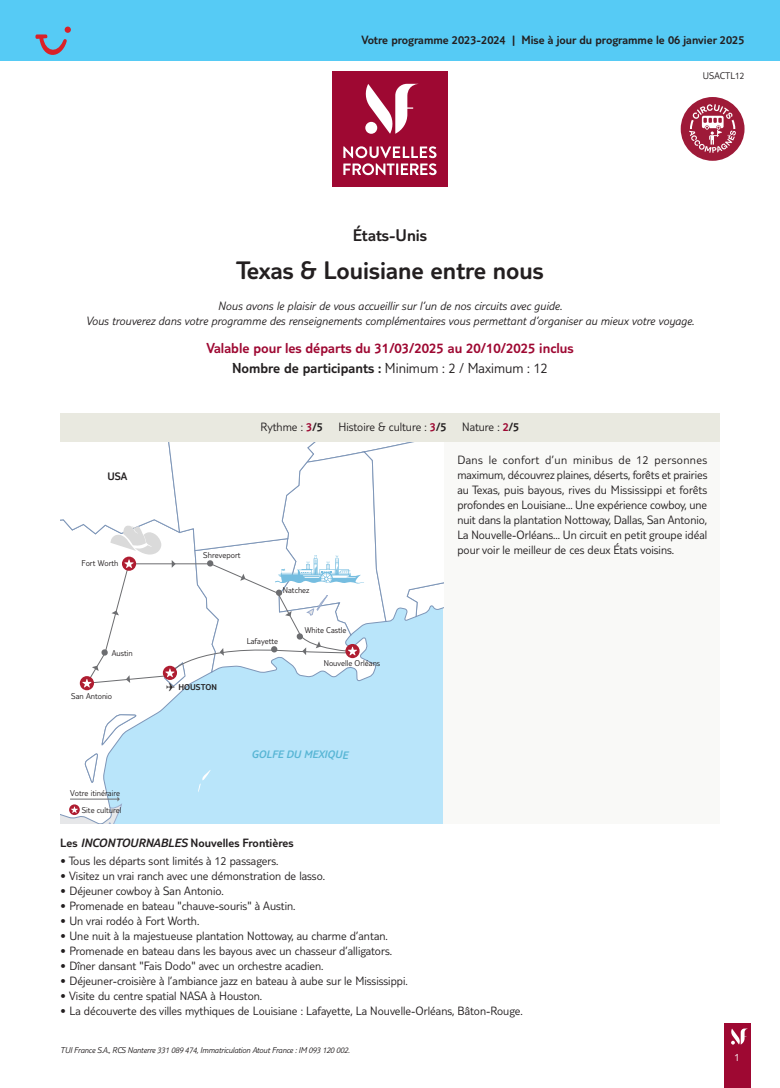
<style>
.page{position:relative;width:780px;height:1088px;background:#fff}
.page>*{position:absolute;margin:0;border:0;box-sizing:border-box;transform-origin:0 0}
.t1{font:300 26.25px "TUI Type";color:#231f20}
.t2{font:300 17.5px "TUI Type";color:#231f20}
.t3{font:300 15px/19.8px "TUI Type";color:#9e0832;text-align:center}
.t4{font:300 12.5px/15px "TUI Type";color:#231f20;text-align:justify}
.t5{font:italic 300 12.5px/15px "TUI Type";color:#231f20;text-align:center}
.t6{font:300 12.5px "TUI Type";color:#231f20}
.t7{font:italic 300 11.25px "TUI Type";color:#59b6d5}
.t8{font:300 11.25px "TUI Type";color:#231f20}
.t9{font:300 11.25px "TUI Type";color:#fff}
.t10{font:300 10px "TUI Type";color:#231f20}
.t11{font:300 8.75px/17px "TUI Type";color:#231f20;text-align:right}
.t12{font:italic 300 8.75px "TUI Type";letter-spacing:-.02em;color:#231f20}
.t13{font:300 8.75px "TUI Type";color:#231f20}
.s1{color:#231f20}
.s2{color:#9e0832}
.s3{font-style:inherit}
.s4{font-style:italic}
</style>
<div class="page">
<div style="left:724px;top:1023px;width:26px;height:65px;background:#9e0832"></div>
<svg style="left:731px;top:1028px;width:17px;height:16px"></svg>
<div style="left:60px;top:441px;width:659px;height:383px;background:#f9f9f7"></div>
<div style="left:0;top:0;width:780px;height:60px;background:#56cbf5"></div>
<div style="left:332px;top:72px;width:115px;height:115px;background:#9e0832"></div>
<svg style="left:343px;top:146px;width:93px;height:29px"></svg>
<svg style="left:365px;top:84px;width:52px;height:50px"></svg>
<div style="left:219px;top:813px;width:224px;height:11px;background:#b9e5fa"></div>
<svg style="left:60px;top:813px;width:159px;height:11px;background:#c8e5f5"></svg>
<div style="left:69px;top:804px;width:11px;height:11px;background:#af1d31;border-radius:50%"></div>
<svg style="left:60px;top:441px;width:383px;height:372px"></svg>
<div style="left:60px;top:413px;width:659px;height:28px;background:#e9e9e0"></div>
<svg style="left:35px;top:27px;width:36px;height:28px"></svg>
<div style="left:680px;top:97px;width:64px;height:64px;background:#9e1a38;border-radius:50%"></div>
<svg style="left:689px;top:104px;width:47px;height:49px"></svg>
<p class="t6" style="left:361px;top:33px;width:384px">Votre programme 2023-2024 | Mise à jour du programme le 06 janvier 2025</p>
<p class="t10" style="left:703px;top:70px;width:43px">USACTL12</p>
<h2 class="t2" style="left:353px;top:225px;width:76px">États-Unis</h2>
<h1 class="t1" style="left:236px;top:255px;width:309px">Texas &amp; Louisiane entre nous</h1>
<p class="t5" style="left:86px;top:298px;width:610px">Nous avons le plaisir de vous accueillir sur l’un de nos circuits avec guide.<br>Vous trouverez dans votre programme des renseignements complémentaires vous permettant d’organiser au mieux votre voyage.</p>
<p class="t3" style="left:206px;top:338px;width:368px">Valable pour les départs du 31/03/2025 au 20/10/2025 inclus<br><span class="s1">Nombre de participants :</span> <span class="s1">Minimum : 2 / Maximum : 12</span></p>
<p class="t8" style="left:107px;top:469px;width:22px">USA</p>
<p class="t11" style="left:82px;top:554px;width:38px">Fort Worth</p>
<p class="t11" style="left:112px;top:644px;width:23px">Austin</p>
<p class="t11" style="left:71px;top:688px;width:42px">San Antonio</p>
<p class="t11" style="left:70px;top:784px;width:53px">Votre itinéraire<br>Site culturel</p>
<p class="t11" style="left:203px;top:546px;width:39px">Shreveport</p>
<p class="t4" style="left:260px;top:419px;width:64px">Rythme : <span class="s2">3</span><span class="s3">/5</span></p>
<p class="t4" style="left:338px;top:419px;width:110px">Histoire &amp; culture : <span class="s2">3</span><span class="s3">/5</span></p>
<p class="t4" style="left:462px;top:419px;width:59px">Nature : <span class="s2">2</span><span class="s3">/5</span></p>
<p class="t11" style="left:283px;top:582px;width:28px">Natchez</p>
<p class="t11" style="left:305px;top:622px;width:43px">White Castle</p>
<p class="t4" style="left:457px;top:452px;width:251px">Dans le confort d’un minibus de 12 personnes maximum, découvrez plaines, déserts, forêts et prairies au Texas, puis bayous, rives du Mississippi et forêts profondes en Louisiane... Une expérience cowboy, une nuit dans la plantation Nottoway, Dallas, San Antonio, La Nouvelle-Orléans... Un circuit en petit groupe idéal pour voir le meilleur de ces deux États voisins.</p>
<p class="t13" style="left:166px;top:682px;width:52px">✈ HOUSTON</p>
<p class="t11" style="left:247px;top:632px;width:33px">Lafayette</p>
<p class="t11" style="left:324px;top:654px;width:58px">Nouvelle Orléans</p>
<p class="t7" style="left:251px;top:748px;width:98px">GOLFE DU MEXIQUE</p>
<p class="t6" style="left:60px;top:835px;width:235px">Les <span class="s4">INCONTOURNABLES</span> Nouvelles Frontières</p>
<p class="t4" style="left:60px;top:853px;width:220px">• Tous les départs sont limités à 12 passagers.</p>
<p class="t4" style="left:60px;top:868px;width:266px">• Visitez un vrai ranch avec une démonstration de lasso.</p>
<p class="t4" style="left:60px;top:883px;width:165px">• Déjeuner cowboy à San Antonio.</p>
<p class="t4" style="left:60px;top:898px;width:237px">• Promenade en bateau "chauve-souris" à Austin.</p>
<p class="t4" style="left:60px;top:913px;width:140px">• Un vrai rodéo à Fort Worth.</p>
<p class="t4" style="left:60px;top:928px;width:329px">• Une nuit à la majestueuse plantation Nottoway, au charme d’antan.</p>
<p class="t4" style="left:60px;top:943px;width:333px">• Promenade en bateau dans les bayous avec un chasseur d’alligators.</p>
<p class="t4" style="left:60px;top:958px;width:265px">• Dîner dansant "Fais Dodo" avec un orchestre acadien.</p>
<p class="t4" style="left:60px;top:973px;width:349px">• Déjeuner-croisière à l’ambiance jazz en bateau à aube sur le Mississippi.</p>
<p class="t4" style="left:60px;top:988px;width:203px">• Visite du centre spatial NASA à Houston.</p>
<p class="t4" style="left:60px;top:1003px;width:464px">• La découverte des villes mythiques de Louisiane : Lafayette, La Nouvelle-Orléans, Bâton-Rouge.</p>
<p class="t12" style="left:60px;top:1045px;width:291px">TUI France S.A., RCS Nanterre 331 089 474, Immatriculation Atout France : IM 093 120 002.</p>
<p class="t9" style="left:734px;top:1050px;width:7px">1</p>
</div>
